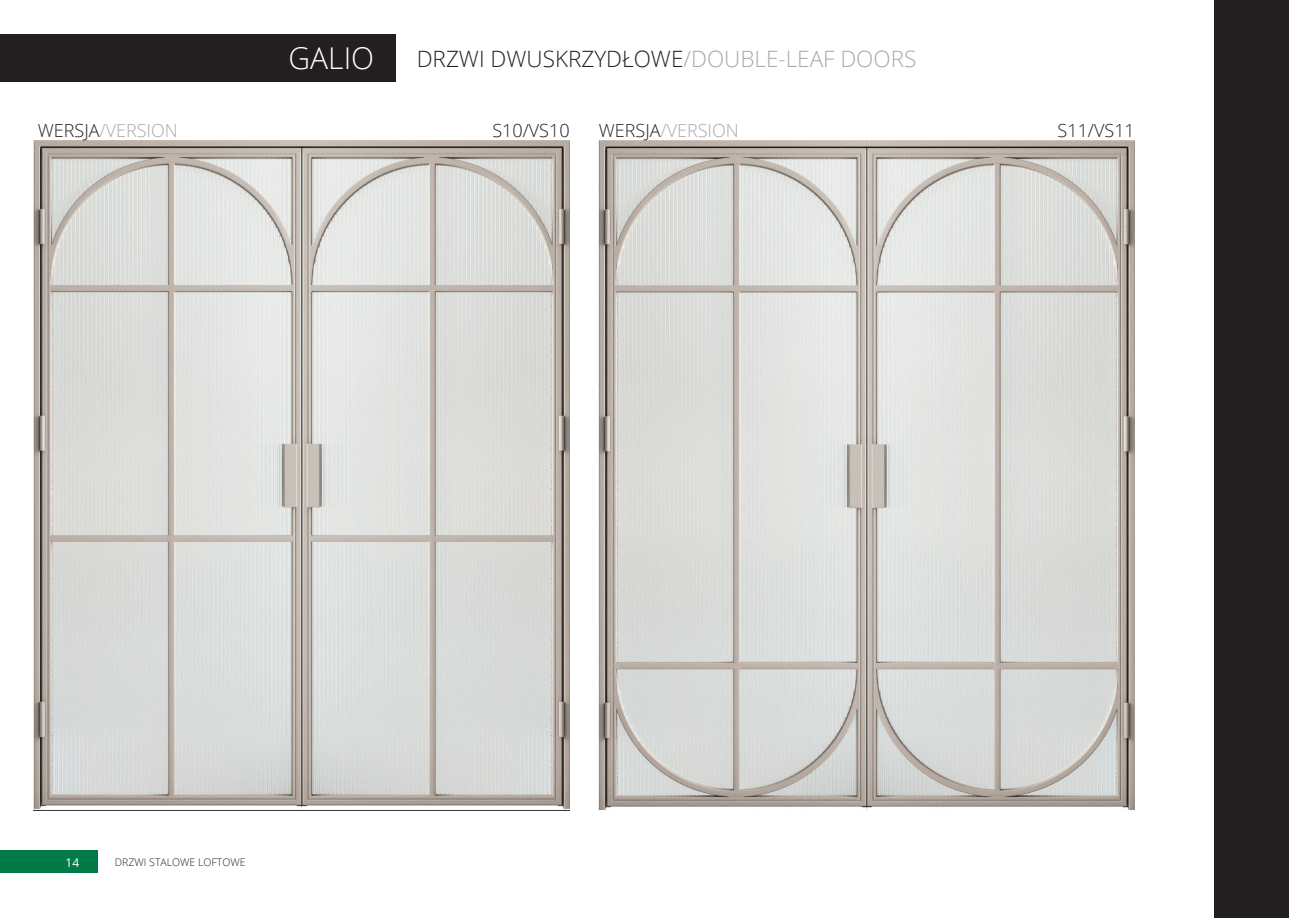
<style>
.page{position:relative;width:1289px;height:919px;background:#fff}
.page>*{position:absolute;margin:0;border:0;box-sizing:border-box;transform-origin:0 0}
.t1{font:300 30px "Open Sans";color:#fff}
.t2{font:300 22.5px "Open Sans";color:#231f20}
.t3{font:300 18px "Open Sans";color:#a8a9ad}
.t4{font:300 18px "Open Sans";color:#231f20}
.t5{font:12px "Open Sans";color:#fff}
.t6{font:300 10.5px "Open Sans";color:#231f20}
.s1{color:#a8a9ad}
.s2{color:#231f20}
</style>
<div class="page">
<div style="left:0;top:850px;width:98px;height:23px;background:#017a47"></div>
<div style="left:1214px;top:1px;width:74px;height:917px;background:#231f20"></div>
<img style="left:34px;top:140px;width:535px;height:670px">
<img style="left:599px;top:140px;width:535px;height:670px">
<div style="left:0;top:34px;width:395px;height:48px;background:#231f20"></div>
<p class="t1" style="left:288px;top:38px;width:87px">GALIO</p>
<p class="t2" style="left:417px;top:43px;width:501px">DRZWI DWUSKRZYDŁOWE<span class="s1">/DOUBLE-LEAF DOORS</span></p>
<p class="t3" style="left:38px;top:118px;width:141px"><span class="s2">WERSJA</span>/VERSION</p>
<p class="t4" style="left:492px;top:118px;width:79px">S10/VS10</p>
<p class="t3" style="left:599px;top:118px;width:141px"><span class="s2">WERSJA</span>/VERSION</p>
<p class="t4" style="left:1057px;top:118px;width:79px">S11/VS11</p>
<p class="t5" style="left:65px;top:853px;width:15px">14</p>
<p class="t6" style="left:115px;top:854px;width:132px">DRZWI STALOWE LOFTOWE</p>
</div>
